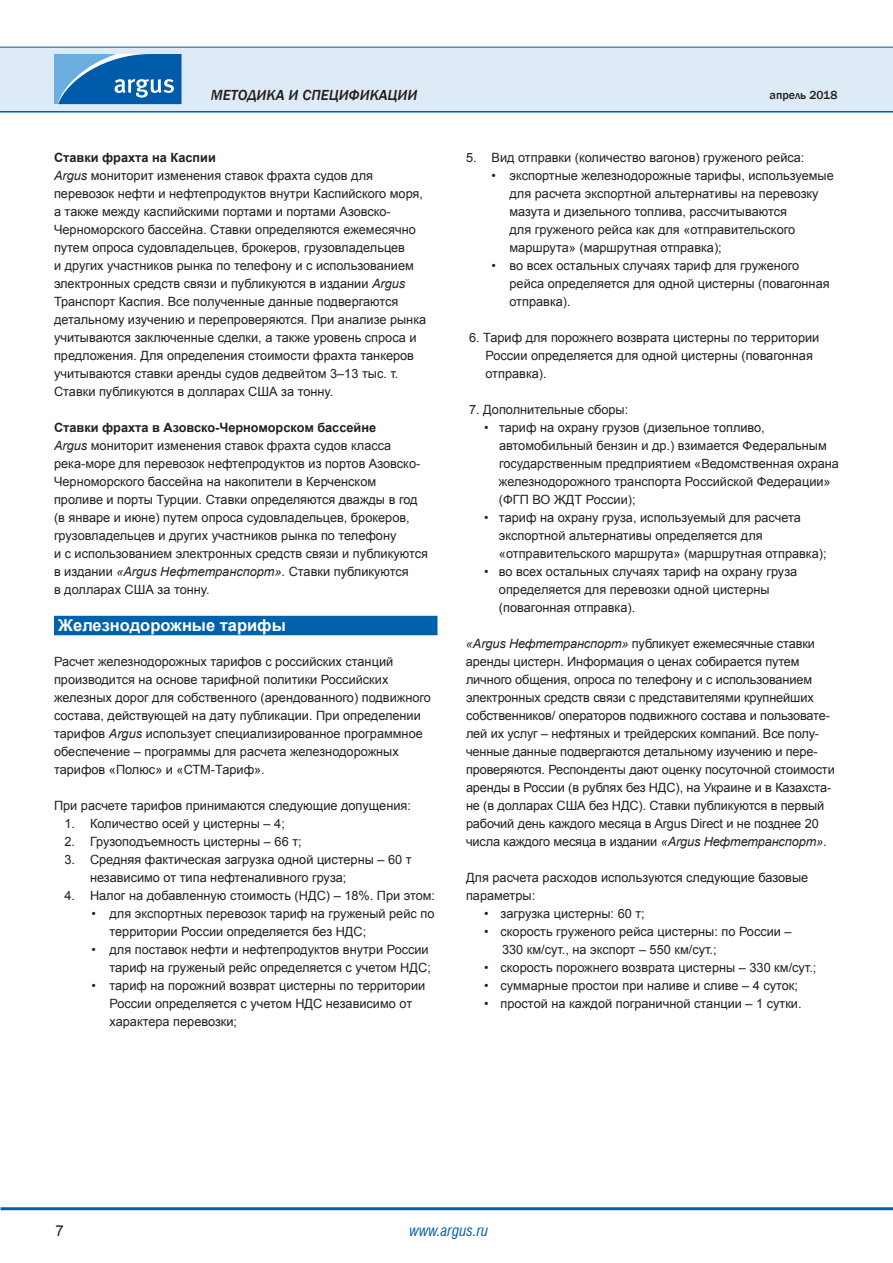
<style>
.page{position:relative;width:893px;height:1263px;background:#fff}
.page>*{position:absolute;margin:0;border:0;box-sizing:border-box;transform-origin:0 0}
.t1{font:700 16.5px "Arial";color:#fff}
.t2{font:italic 500 15px "Franklin Gothic";color:#231f20}
.t3{font:italic condensed 15px "Swiss 721 BT";color:#0161aa}
.t4{font:15px "Arial";color:#231f20}
.t5{font:12.75px/18px "Arial";color:#231f20}
.t6{font:500 12px "Franklin Gothic";color:#231f20}
.s1{font-weight:700}
.s2{font-style:italic}
</style>
<div class="page">
<hr style="left:0;top:110px;width:893px;height:3px;background:#0161aa">
<div style="left:0;top:47px;width:893px;height:64px;background:#deebf7"></div>
<hr style="left:0;top:47px;width:893px;height:1px;background:#0161aa">
<hr style="left:1px;top:1207px;width:892px;height:3px;background:#0161aa">
<svg style="left:54px;top:54px;width:128px;height:50px;background:#307dbd"></svg>
<div style="left:54px;top:616px;width:383px;height:19px;background:#0161aa"></div>
<p class="t2" style="left:211px;top:86px;width:208px">Методика и спецификации</p>
<p class="t5" style="left:54px;top:149px;width:374px"><span class="s1">Ставки фрахта на Каспии<br></span><span class="s2">Argus</span> мониторит изменения ставок фрахта судов для перевозок нефти и нефтепродуктов внутри Каспийского моря, а также между каспийскими портами и портами Азовско-Черноморского бассейна. Ставки определяются ежемесячно путем опроса судовладельцев, брокеров, грузовладельцев<br>и других участников рынка по телефону и с использованием электронных средств связи и публикуются в издании <span class="s2">Argus </span>Транспорт Каспия. Все полученные данные подвергаются детальному изучению и перепроверяются. При анализе рынка учитываются заключенные сделки, а также уровень спроса и предложения. Для определения стоимости фрахта танкеров учитываются ставки аренды судов дедвейтом 3–13 тыс. т.<br>Ставки публикуются в долларах США за тонну.</p>
<p class="t5" style="left:54px;top:419px;width:376px"><span class="s1">Ставки фрахта в Азовско-Черноморском бассейне<br></span><span class="s2">Argus</span> мониторит изменения ставок фрахта судов класса река-море для перевозок нефтепродуктов из портов Азовско-Черноморского бассейна на накопители в Керченском проливе и порты Турции. Ставки определяются дважды в год (в январе и июне) путем опроса судовладельцев, брокеров, грузовладельцев и других участников рынка по телефону<br>и с использованием электронных средств связи и публикуются в издании <span class="s2">«Argus Нефтетранспорт»</span>. Ставки публикуются<br>в долларах США за тонну.</p>
<p class="t1" style="left:58px;top:614px;width:229px">Железнодорожные тарифы</p>
<p class="t5" style="left:54px;top:653px;width:378px">Расчет железнодорожных тарифов с российских станций производится на основе тарифной политики Российских железных дорог для собственного (арендованного) подвижного состава, действующей на дату публикации. При определении тарифов <span class="s2">Argus</span> использует специализированное программное обеспечение – программы для расчета железнодорожных тарифов «Полюс» и «СТМ-Тариф».</p>
<p class="t5" style="left:54px;top:797px;width:358px">При расчете тарифов принимаются следующие допущения:</p>
<p class="t5" style="left:65px;top:815px;width:222px">1. Количество осей у цистерны – 4;</p>
<p class="t5" style="left:65px;top:833px;width:239px">2. Грузоподъемность цистерны – 66 т;</p>
<p class="t5" style="left:90px;top:851px;width:323px;text-indent:-25px">3. Средняя фактическая загрузка одной цистерны – 60 т независимо от типа нефтеналивного груза;</p>
<p class="t5" style="left:65px;top:887px;width:372px">4. Налог на добавленную стоимость (НДС) – 18%. При этом:</p>
<p class="t5" style="left:110px;top:905px;width:326px;text-indent:-18px">• для экспортных перевозок тариф на груженый рейс по территории России определяется без НДС;</p>
<p class="t5" style="left:92px;top:941px;width:341px;text-align:right">• для поставок нефти и нефтепродуктов внутри России тариф на груженый рейс определяется с учетом НДС;</p>
<p class="t5" style="left:110px;top:977px;width:317px;text-indent:-18px">• тариф на порожний возврат цистерны по территории<br>России определяется с учетом НДС независимо от характера перевозки;</p>
<p class="t6" style="left:770px;top:88px;width:69px">апрель 2018</p>
<p class="t5" style="left:466px;top:149px;width:340px">5. Вид отправки (количество вагонов) груженого рейса:</p>
<p class="t5" style="left:509px;top:167px;width:326px;text-indent:-18px">• экспортные железнодорожные тарифы, используемые для расчета экспортной альтернативы на перевозку мазута и дизельного топлива, рассчитываются<br>для груженого рейса как для «отправительского маршрута» (маршрутная отправка);</p>
<p class="t5" style="left:509px;top:257px;width:322px;text-indent:-18px">• во всех остальных случаях тариф для груженого рейса определяется для одной цистерны (повагонная отправка).</p>
<p class="t5" style="left:485px;top:329px;width:335px;text-indent:-16px">6. Тариф для порожнего возврата цистерны по территории<br>России определяется для одной цистерны (повагонная отправка).</p>
<p class="t5" style="left:469px;top:401px;width:161px">7. Дополнительные сборы:</p>
<p class="t5" style="left:499px;top:419px;width:341px;text-indent:-15px">• тариф на охрану грузов (дизельное топливо, автомобильный бензин и др.) взимается Федеральным государственным предприятием «Ведомственная охрана железнодорожного транспорта Российской Федерации» (ФГП ВО ЖДТ России);</p>
<p class="t5" style="left:499px;top:509px;width:329px;text-indent:-15px">• тариф на охрану груза, используемый для расчета экспортной альтернативы определяется для «отправительского маршрута» (маршрутная отправка);</p>
<p class="t5" style="left:499px;top:563px;width:300px;text-indent:-15px">• во всех остальных случаях тариф на охрану груза определяется для перевозки одной цистерны (повагонная отправка).</p>
<p class="t5" style="left:466px;top:635px;width:370px"><span class="s2">«Argus Нефтетранспорт»</span> публикует ежемесячные ставки аренды цистерн. Информация о ценах собирается путем личного общения, опроса по телефону и с использованием электронных средств связи с представителями крупнейших собственников/ операторов подвижного состава и пользовате&shy;лей их услуг – нефтяных и трейдерских компаний. Все полу&shy;ченные данные подвергаются детальному изучению и пере&shy;проверяются. Респонденты дают оценку посуточной стоимости аренды в России (в рублях без НДС), на Украине и в Казахста&shy;не (в долларах США без НДС). Cтавки публикуются в первый рабочий день каждого месяца в Argus Direct и не позднее 20 числа каждого месяца в издании <span class="s2">«Argus Нефтетранспорт»</span>.</p>
<p class="t5" style="left:466px;top:869px;width:344px">Для расчета расходов используются следующие базовые параметры:</p>
<p class="t5" style="left:484px;top:905px;width:162px">• загрузка цистерны: 60 т;</p>
<p class="t5" style="left:502px;top:923px;width:291px;text-indent:-18px">• скорость груженого рейса цистерны: по России –<br>330 км/сут., на экспорт – 550 км/сут.;</p>
<p class="t5" style="left:484px;top:959px;width:334px">• скорость порожнего возврата цистерны – 330 км/сут.;</p>
<p class="t5" style="left:484px;top:977px;width:315px">• суммарные простои при наливе и сливе – 4 суток;</p>
<p class="t5" style="left:484px;top:995px;width:319px">• простой на каждой пограничной станции – 1 сутки.</p>
<p class="t4" style="left:55px;top:1220px;width:10px">7</p>
<p class="t3" style="left:410px;top:1221px;width:80px">www.argus.ru</p>
</div>
